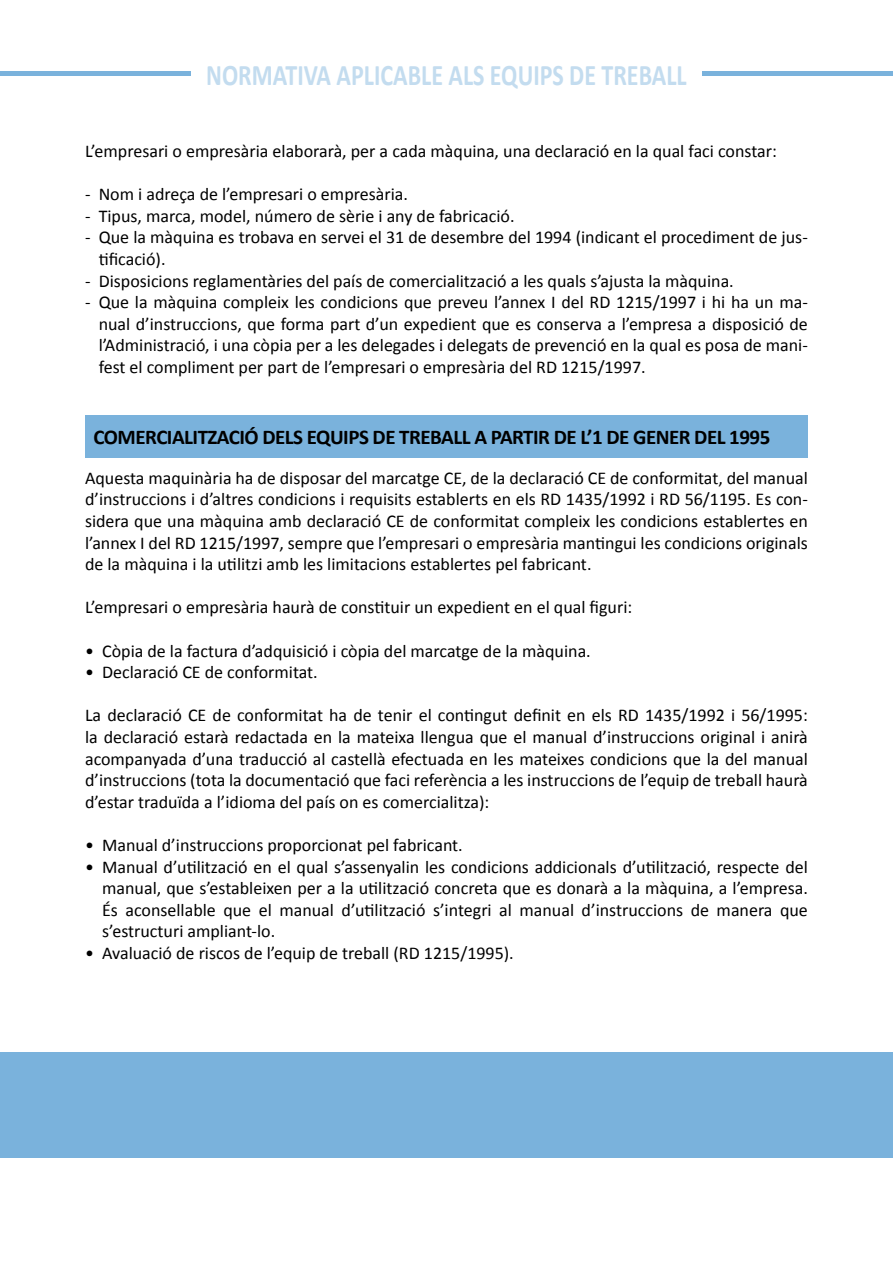
<style>
.page{position:relative;width:893px;height:1263px;background:#fff}
.page>*{position:absolute;margin:0;border:0;box-sizing:border-box;transform-origin:0 0}
.t1{font:700 30px "Calibri";color:#c3dcef;scale:.8 1}
.t2{font:700 21px "Calibri";letter-spacing:-.025em;color:#000}
.t3{font:18px/21.6px "Calibri";color:#000;text-align:justify}
</style>
<div class="page">
<div style="left:0;top:1052px;width:893px;height:106px;background:#7ab2dc"></div>
<div style="left:0;top:71px;width:893px;height:5px;background:#7ab2dc"></div>
<div style="left:85px;top:415px;width:723px;height:43px;background:#7ab2dc"></div>
<div style="left:191px;top:42px;width:511px;height:63px;background:#fff"></div>
<h1 class="t1" style="left:206px;top:56px;width:602px">NORMATIVA APLICABLE ALS EQUIPS DE TREBALL</h1>
<p class="t3" style="left:85px;top:140px;width:693px">L’empresari o empresària elaborarà, per a cada màquina, una declaració en la qual faci constar:</p>
<p class="t3" style="left:85px;top:183px;width:324px">- Nom i adreça de l’empresari o empresària.</p>
<p class="t3" style="left:85px;top:205px;width:431px">- Tipus, marca, model, número de sèrie i any de fabricació.</p>
<p class="t3" style="left:99px;top:227px;width:711px;text-indent:-14px">- Que la màquina es trobava en servei el 31 de desembre del 1994 (indicant el procediment de jus&shy;tificació).</p>
<p class="t3" style="left:85px;top:270px;width:650px">- Disposicions reglamentàries del país de comercialització a les quals s’ajusta la màquina.</p>
<p class="t3" style="left:99px;top:291px;width:711px;text-indent:-14px">- Que la màquina compleix les condicions que preveu l’annex I del RD 1215/1997 i hi ha un ma&shy;nual d’instruccions, que forma part d’un expedient que es conserva a l’empresa a disposició de l’Administració, i una còpia per a les delegades i delegats de prevenció en la qual es posa de mani&shy;fest el compliment per part de l’empresari o empresària del RD 1215/1997.</p>
<p class="t2" style="left:94px;top:424px;width:678px">COMERCIALITZACIÓ DELS EQUIPS DE TREBALL A PARTIR DE L’1 DE GENER DEL 1995</p>
<p class="t3" style="left:85px;top:467px;width:724px">Aquesta maquinària ha de disposar del marcatge CE, de la declaració CE de conformitat, del manual d’instruccions i d’altres condicions i requisits establerts en els RD 1435/1992 i RD 56/1195. Es con&shy;sidera que una màquina amb declaració CE de conformitat compleix les condicions establertes en l’annex I del RD 1215/1997, sempre que l’empresari o empresària mantingui les condicions originals de la màquina i la utilitzi amb les limitacions establertes pel fabricant.</p>
<p class="t3" style="left:85px;top:597px;width:549px">L’empresari o empresària haurà de constituir un expedient en el qual figuri:</p>
<p class="t3" style="left:85px;top:640px;width:507px">• Còpia de la factura d’adquisició i còpia del marcatge de la màquina.</p>
<p class="t3" style="left:85px;top:661px;width:234px">• Declaració CE de conformitat.</p>
<p class="t3" style="left:85px;top:705px;width:724px">La declaració CE de conformitat ha de tenir el contingut definit en els RD 1435/1992 i 56/1995: la declaració estarà redactada en la mateixa llengua que el manual d’instruccions original i anirà acompanyada d’una traducció al castellà efectuada en les mateixes condicions que la del manual d’instruccions (tota la documentació que faci referència a les instruccions de l’equip de treball haurà d’estar traduïda a l’idioma del país on es comercialitza):</p>
<p class="t3" style="left:85px;top:834px;width:379px">• Manual d’instruccions proporcionat pel fabricant.</p>
<p class="t3" style="left:102px;top:856px;width:707px;text-indent:-17px">• Manual d’utilització en el qual s’assenyalin les condicions addicionals d’utilització, respecte del manual, que s’estableixen per a la utilització concreta que es donarà a la màquina, a l’empresa.<br>És aconsellable que el manual d’utilització s’integri al manual d’instruccions de manera que s’estructuri ampliant-lo.</p>
<p class="t3" style="left:85px;top:942px;width:430px">• Avaluació de riscos de l’equip de treball (RD 1215/1995).</p>
</div>
